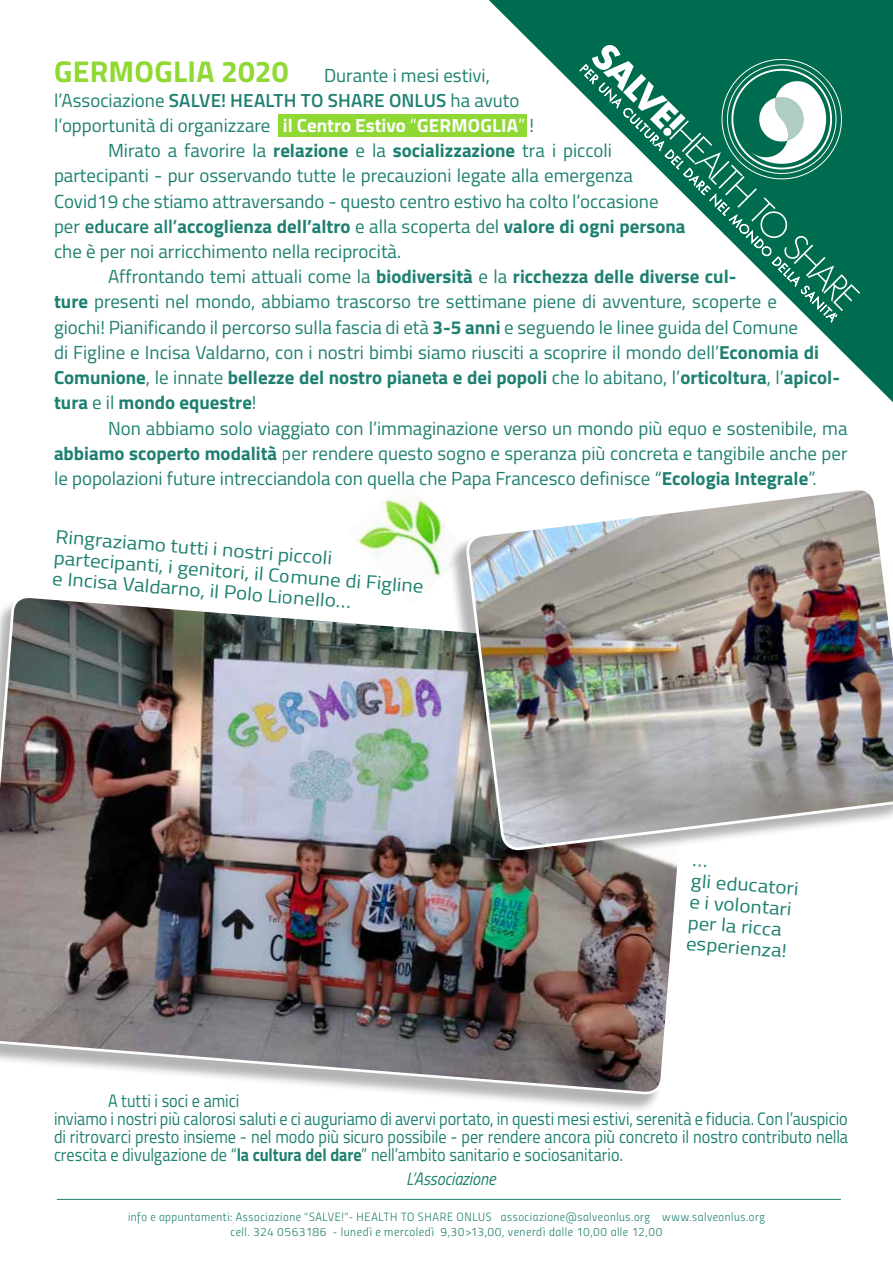
<style>
.page{position:relative;width:893px;height:1263px;background:#fff}
.page>*{position:absolute;margin:0;border:0;box-sizing:border-box;transform-origin:0 0}
.t1{font:700 30px "Titillium";letter-spacing:.005em;color:#90d833}
.t2{font:18.9px "Titillium";color:#1e8071}
.t3{font:700 18.9px "Titillium";color:#1e8071}
.t4{font:18.9px/21.1px "Titillium";color:#1e8071;scale:1.11 1}
.t5{font:600 18.9px "Titillium";letter-spacing:.005em;color:#1e8071}
.t6{font:18px/18px "Titillium";letter-spacing:-.005em;color:#1e8071;scale:.9 1}
.t7{font:italic 18px "Titillium";letter-spacing:-.005em;color:#1e8071;scale:.9 1}
.t8{font:12px/14.4px "Titillium Light Upright";letter-spacing:.045em;color:#1e8071;text-align:center}
.s1{font-weight:400}
.s2{font-weight:700;color:#fff}
.s3{color:#fff}
.s4{font-weight:700}
.s5{font-weight:600}
</style>
<div class="page">
<div style="left:0;top:599px;width:694px;height:515px;background:#000;opacity:.3"></div>
<img style="left:0;top:598px;width:694px;height:498px">
<div style="left:447px;top:489px;width:446px;height:379px;background:#000;opacity:.3"></div>
<img style="left:466px;top:489px;width:427px;height:391px">
<div style="left:279px;top:114px;width:248px;height:23px;background:#90d833"></div>
<svg style="left:489px;top:0;width:404px;height:402px"></svg>
<hr style="left:57px;top:1199px;width:784px;height:1px;background:#1e8071">
<svg style="left:579px;top:44px;width:281px;height:279px"></svg>
<img style="left:348px;top:489px;width:122px;height:115px">
<h1 class="t1" style="left:54px;top:48px;width:236px">GERMOGLIA 2020</h1>
<p class="t2" style="left:324px;top:61px;width:167px">Durante i mesi estivi,</p>
<p class="t5" style="left:54px;top:86px;width:467px"><span class="s1">l’Associazione</span> SALVE! HEALTH TO SHARE ONLUS <span class="s1">ha avuto</span></p>
<p class="t2" style="left:54px;top:112px;width:482px">l’opportunità di organizzare <span class="s2">il Centro Estivo</span> <span class="s3">“</span><span class="s2">Germ oglia</span><span class="s3">”</span> !</p>
<p class="t2" style="left:108px;top:137px;width:505px">Mirato a favorire la <span class="s4">relazione</span> e la <span class="s4">socializzazione</span> tra i piccoli</p>
<p class="t2" style="left:54px;top:162px;width:580px">partecipanti - pur osservando tutte le precauzioni legate alla emergenza</p>
<p class="t2" style="left:54px;top:187px;width:606px">Covid19 che stiamo attraversando - questo centro estivo ha colto l’occasione</p>
<p class="t3" style="left:54px;top:212px;width:633px"><span class="s1">per</span> <span class="s5">EDUCARE ALL’</span>accoglienza dell’altro <span class="s1">e alla scoperta del</span> valore di ogni persona</p>
<p class="t2" style="left:54px;top:238px;width:349px">che è per noi arricchimento nella reciprocità.</p>
<p class="t3" style="left:108px;top:262px;width:630px"><span class="s1">Affrontando temi attuali come la</span> biodiversità <span class="s1">e la</span> ricchezza delle diverse cul-</p>
<p class="t2" style="left:54px;top:288px;width:724px"><span class="s4">ture</span> presenti nel mondo, abbiamo trascorso tre settimane piene di avventure, scoperte e</p>
<p class="t2" style="left:54px;top:313px;width:746px">giochi! Pianificando il percorso sulla fascia di età <span class="s4">3-5 anni</span> e seguendo le linee guida del Comune</p>
<p class="t2" style="left:54px;top:338px;width:767px">di Figline e Incisa Valdarno, con i nostri bimbi siamo riusciti a scoprire il mondo dell’<span class="s4">Economia di</span></p>
<p class="t3" style="left:54px;top:363px;width:788px">Comunione<span class="s1">, le innate</span> bellezze del nostro pianeta e dei popoli <span class="s1">che lo abitano, l’</span>orticoltura<span class="s1">, l’</span>apicol-</p>
<p class="t3" style="left:54px;top:388px;width:204px">tura <span class="s1">e il</span> mondo equestre<span class="s1">!</span></p>
<p class="t2" style="left:108px;top:414px;width:741px">Non abbiamo solo viaggiato con l’immaginazione verso un mondo più equo e sostenibile, ma</p>
<p class="t2" style="left:54px;top:439px;width:795px"><span class="s4">abbiamo scoperto modalità</span> per rendere questo sogno e speranza più concreta e tangibile anche per</p>
<p class="t2" style="left:54px;top:464px;width:764px">le popolazioni future intrecciandola con quella che Papa Francesco definisce “<span class="s4">Ecologia Integrale</span>”.</p>
<p class="t4" style="left:56px;top:526px;width:335px;rotate:4deg">Ringraziamo tutti i nostri piccoli partecipanti, i genitori, il Comune di Figline e Incisa Valdarno, il Polo Lionello…</p>
<p class="t4" style="left:693px;top:848px;width:99px;rotate:4deg">…<br>gli educatori e i volontari per la ricca esperienza!</p>
<p class="t6" style="left:54px;top:1090px;width:884px;text-indent:54px">A tutti i soci e amici<br>inviamo i nostri più calorosi saluti e ci auguriamo di avervi portato, in questi mesi estivi, serenità e fiducia. Con l’auspicio di ritrovarci presto insieme - nel modo più sicuro possibile - per rendere ancora più concreto il nostro contributo nella crescita e divulgazione de “<span class="s4">la cultura del dare</span>” nell’ambito sanitario e sociosanitario.</p>
<p class="t7" style="left:406px;top:1165px;width:101px">L’Associazione</p>
<p class="t8" style="left:128px;top:1209px;width:638px">info e appuntamenti: Associazione “SALVE!”- health to share onlus associazione@salveonlus.org www.salveonlus.org cell. 324 0563186 - lunedì e mercoledì 9,30&gt;13,00, venerdì dalle 10,00 alle 12,00</p>
</div>
